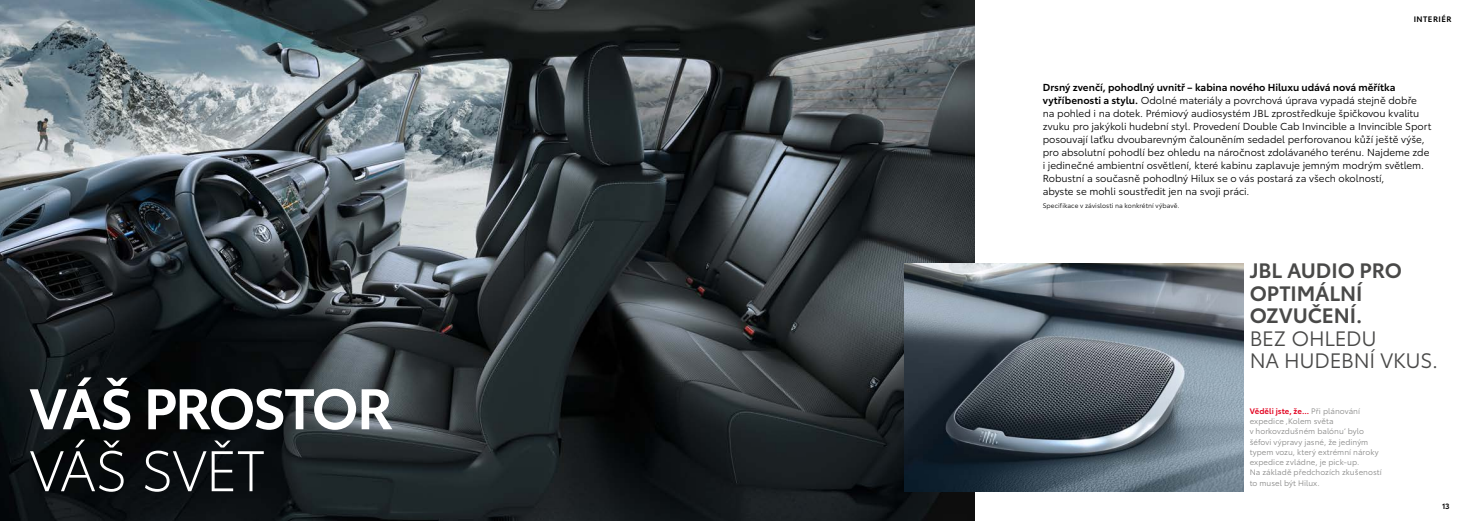
<style>
.page{position:relative;width:1474px;height:521px;background:#fff}
.page>*{position:absolute;margin:0;border:0;box-sizing:border-box;transform-origin:0 0}
.t1{font:600 56.26px "Toyota Type";letter-spacing:-.045em;color:#fff}
.t2{font:300 56.26px "Toyota Type";letter-spacing:-.025em;color:#fff}
.t3{font:600 20.56px/22.7px "Toyota Type";color:#494948}
.t4{font:20.56px/22.7px "Toyota Type";letter-spacing:-.01em;color:#494948}
.t5{font:9.97px/13px "Toyota Type";letter-spacing:-.005em;color:#000}
.t6{font:7.88px/10.3px "Toyota Type";letter-spacing:.005em;color:#878786}
.t7{font:600 7.88px "Toyota Type";letter-spacing:.065em;color:#000}
.t8{font:600 7.61px "Toyota Type";color:#000}
.t9{font:6.48px "Toyota Type";letter-spacing:.01em;color:#000}
.s1{font-weight:600}
.s2{font-weight:600;color:#e3001f}
</style>
<div class="page">
<img style="left:0;top:0;width:974px;height:521px">
<img style="left:904px;top:263px;width:339px;height:228px">
<h1 class="t1" style="left:30px;top:366px;width:365px">VÁŠ PROSTOR</h1>
<h1 class="t2" style="left:30px;top:430px;width:237px">VÁŠ SVĚT</h1>
<p class="t7" style="left:1413px;top:13px;width:39px">INTERIÉR</p>
<p class="t5" style="left:1042px;top:81px;width:390px"><span class="s1">Drsný zvenčí, pohodlný uvnitř – kabina nového Hiluxu udává nová měřítka vytříbenosti a stylu.</span> Odolné materiály a povrchová úprava vypadá stejně dobře na pohled i na dotek. Prémiový audiosystém JBL zprostředkuje špičkovou kvalitu zvuku pro jakýkoli hudební styl. Provedení Double Cab Invincible a Invincible Sport posouvají laťku dvoubarevným čalouněním sedadel perforovanou kůží ještě výše, pro absolutní pohodlí bez ohledu na náročnost zdolávaného terénu. Najdeme zde i jedinečné ambientní osvětlení, které kabinu zaplavuje jemným modrým světlem.<br>Robustní a současně pohodlný Hilux se o vás postará za všech okolností,<br>abyste se mohli soustředit jen na svoji práci.</p>
<p class="t9" style="left:1042px;top:201px;width:138px">Specifikace v závislosti na konkrétní výbavě.</p>
<h2 class="t3" style="left:1249px;top:257px;width:154px">JBL AUDIO PRO<br>OPTIMÁLNÍ<br>OZVUČENÍ.</h2>
<h2 class="t4" style="left:1249px;top:325px;width:190px">BEZ OHLEDU<br>NA HUDEBNÍ VKUS.</h2>
<p class="t6" style="left:1249px;top:405px;width:134px"><span class="s2">Věděli jste, že...</span> Při plánování expedice ‚Kolem světa<br>v horkovzdušném balónu‘ bylo šéfovi výpravy jasné, že jediným typem vozu, který extrémní nároky expedice zvládne, je pick‑up.<br>Na základě předchozích zkušeností to musel být Hilux.</p>
<p class="t8" style="left:1441px;top:500px;width:9px">13</p>
</div>
